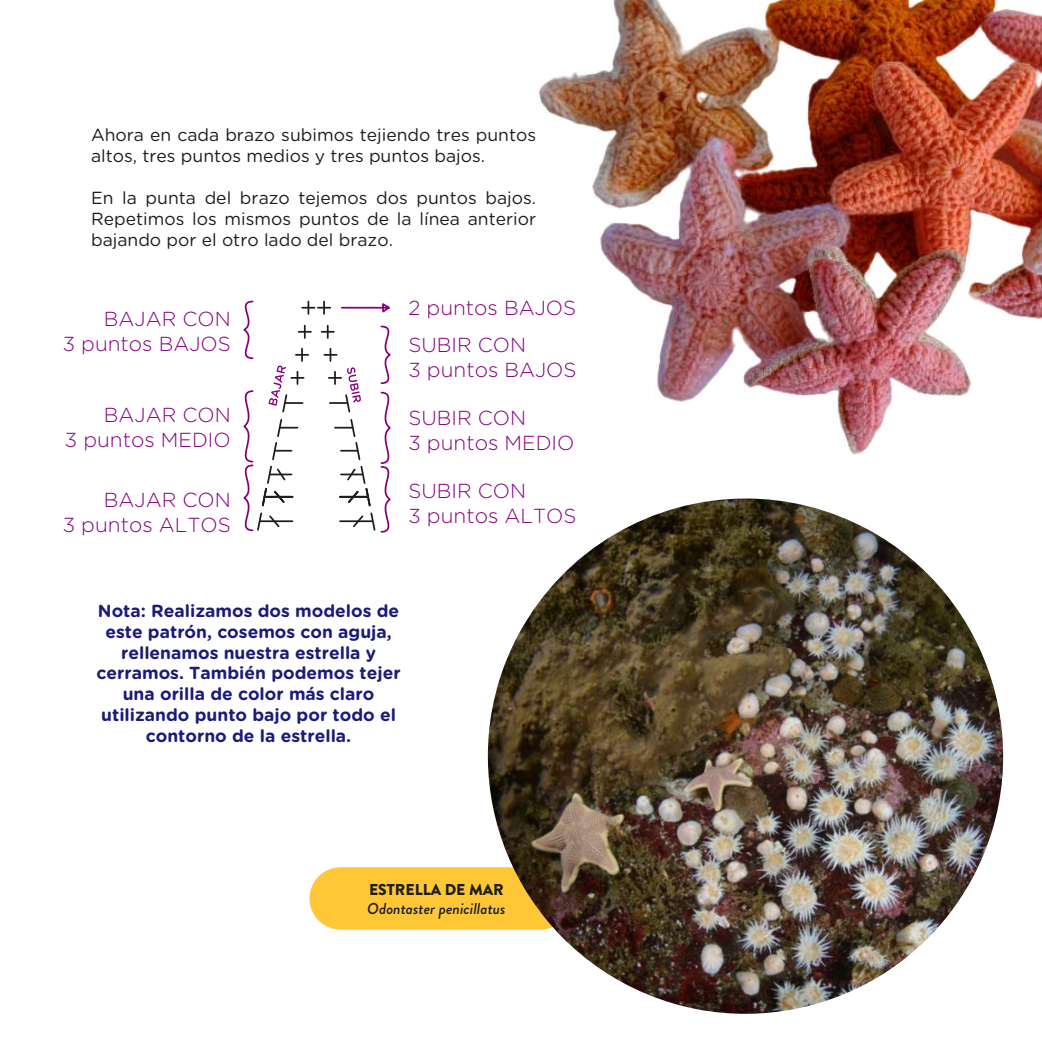
<style>
.page{position:relative;width:1042px;height:1042px;background:#fff}
.page>*{position:absolute;margin:0;border:0;box-sizing:border-box;transform-origin:0 0}
.t1{font:300 20.3px/25px "Gotham Rounded";color:#84007e;text-align:right}
.t2{font:17.5px/21px "Gotham Rounded";color:#1d1d1b}
.t3{font:700 17.5px/21px "Gotham Rounded";color:#1b1b7a;text-align:center}
.t4{font:italic 500 15.75px "Brandon Grotesque";color:#1d1d1b}
.t5{font:900 15.75px "Brandon Grotesque";color:#1d1d1b}
.s1{font-size:20.82px}
</style>
<div class="page">
<div style="left:309px;top:867px;width:263px;height:62px;background:#ffc736;border-radius:31px"></div>
<svg style="left:243px;top:300px;width:148px;height:233px"></svg>
<img style="left:451px;top:498px;width:553px;height:516px">
<img style="left:538px;top:0;width:504px;height:455px">
<p class="t2" style="left:91px;top:123px;width:447px">Ahora en cada brazo subimos tejiendo tres puntos altos, tres puntos medios y tres puntos bajos.</p>
<p class="t2" style="left:91px;top:186px;width:447px;text-align:justify">En la punta del brazo tejemos dos puntos bajos.<br>Repetimos los mismos puntos de la línea anterior bajando por el otro lado del brazo.</p>
<p class="t1" style="left:63px;top:305px;width:169px">BAJAR CON<br>3 <span class="s1">puntos</span> BAJOS</p>
<p class="t1" style="left:65px;top:401px;width:167px">BAJAR CON<br>3 <span class="s1">puntos</span> MEDIO</p>
<p class="t1" style="left:63px;top:486px;width:169px">BAJAR CON<br>3 <span class="s1">puntos</span> ALTOS</p>
<p class="t1" style="left:408px;top:294px;width:169px">2 <span class="s1">puntos</span> BAJOS</p>
<p class="t1" style="left:408px;top:331px;width:169px;text-align:left">SUBIR CON<br>3 <span class="s1">puntos</span> BAJOS</p>
<p class="t1" style="left:408px;top:404px;width:167px;text-align:left">SUBIR CON<br>3 <span class="s1">puntos</span> MEDIO</p>
<p class="t1" style="left:408px;top:477px;width:169px;text-align:left">SUBIR CON<br>3 <span class="s1">puntos</span> ALTOS</p>
<p class="t3" style="left:96px;top:599px;width:306px">Nota: Realizamos dos modelos de este patrón, cosemos con aguja, rellenamos nuestra estrella y cerramos. También podemos tejer una orilla de color más claro utilizando punto bajo por todo el contorno de la estrella.</p>
<p class="t5" style="left:369px;top:879px;width:136px">ESTRELLA DE MAR</p>
<p class="t4" style="left:367px;top:898px;width:140px">Odontaster penicillatus</p>
</div>
